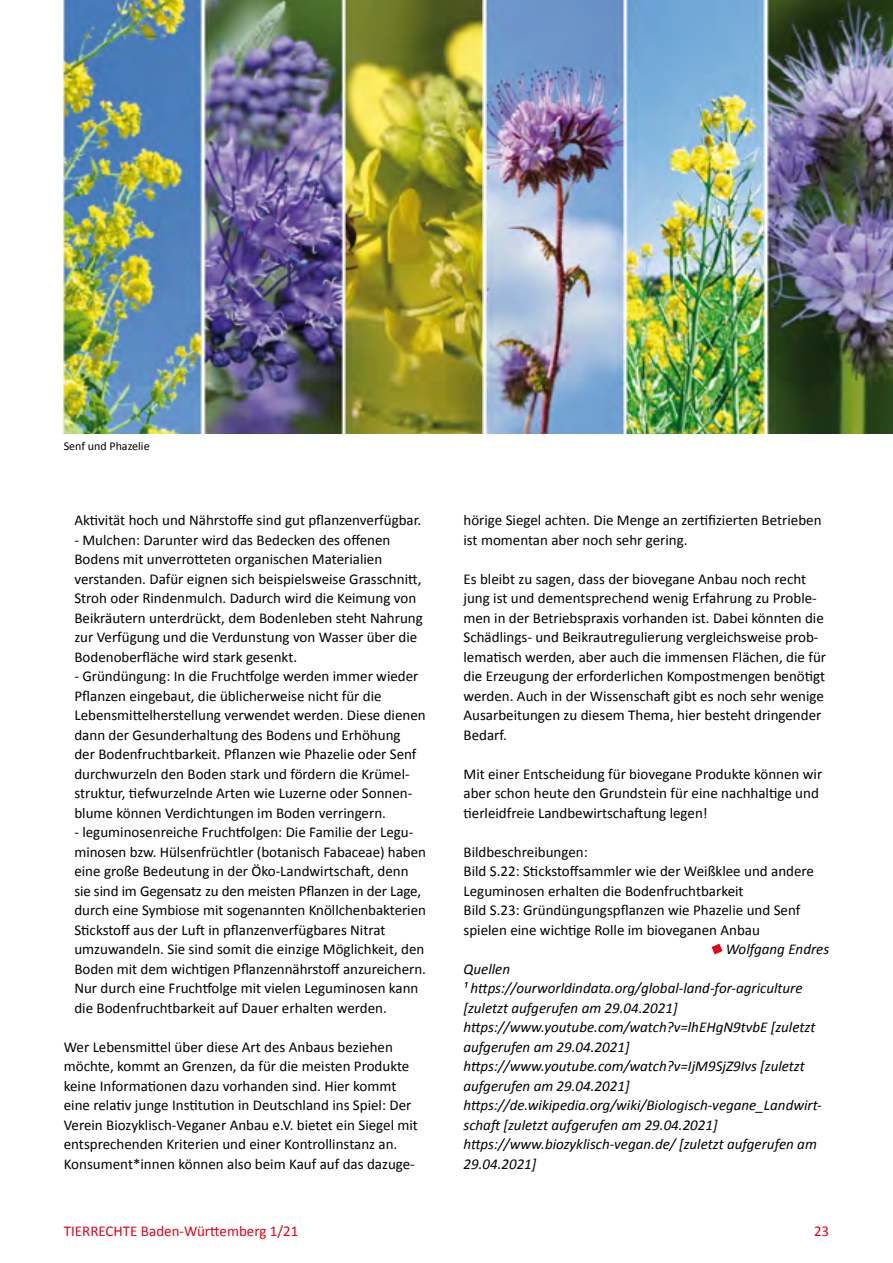
<style>
.page{position:relative;width:893px;height:1263px;background:#fff}
.page>*{position:absolute;margin:0;border:0;box-sizing:border-box;transform-origin:0 0}
.t1{font:15px/19.5px "Calibri";color:#000}
.t2{font:italic 15px/19.5px "Calibri";color:#000}
.t3{font:15px "Calibri";color:#e2001a}
.t4{font:12px "Calibri";color:#000}
</style>
<div class="page">
<svg style="left:712px;top:944px;width:10px;height:10px"></svg>
<img style="left:62px;top:0;width:831px;height:434px">
<p class="t4" style="left:64px;top:439px;width:87px">Senf und Phazelie</p>
<p class="t1" style="left:74px;top:510px;width:348px">Aktivität hoch und Nährstoffe sind gut pflanzenverfügbar.</p>
<p class="t1" style="left:74px;top:529px;width:350px">- Mulchen: Darunter wird das Bedecken des offenen Bodens mit unverrotteten organischen Materialien verstanden. Dafür eignen sich beispielsweise Grasschnitt, Stroh oder Rindenmulch. Dadurch wird die Keimung von Beikräutern unterdrückt, dem Bodenleben steht Nahrung zur Verfügung und die Verdunstung von Wasser über die Bodenoberfläche wird stark gesenkt.</p>
<p class="t1" style="left:74px;top:666px;width:353px">- Gründüngung: In die Fruchtfolge werden immer wieder Pflanzen eingebaut, die üblicherweise nicht für die Lebensmittelherstellung verwendet werden. Diese dienen dann der Gesunderhaltung des Bodens und Erhöhung<br>der Bodenfruchtbarkeit. Pflanzen wie Phazelie oder Senf durchwurzeln den Boden stark und fördern die Krümel&shy;struktur, tiefwurzelnde Arten wie Luzerne oder Sonnen&shy;blume können Verdichtungen im Boden verringern.</p>
<p class="t1" style="left:74px;top:822px;width:353px">- leguminosenreiche Fruchtfolgen: Die Familie der Legu&shy;minosen bzw. Hülsenfrüchtler (botanisch Fabaceae) haben eine große Bedeutung in der Öko-Landwirtschaft, denn sie sind im Gegensatz zu den meisten Pflanzen in der Lage, durch eine Symbiose mit sogenannten Knöllchenbakterien Stickstoff aus der Luft in pflanzenverfügbares Nitrat umzuwandeln. Sie sind somit die einzige Möglichkeit, den Boden mit dem wichtigen Pflanzennährstoff anzureichern.<br>Nur durch eine Fruchtfolge mit vielen Leguminosen kann die Bodenfruchtbarkeit auf Dauer erhalten werden.</p>
<p class="t1" style="left:64px;top:1036px;width:356px">Wer Lebensmittel über diese Art des Anbaus beziehen möchte, kommt an Grenzen, da für die meisten Produkte keine Informationen dazu vorhanden sind. Hier kommt eine relativ junge Institution in Deutschland ins Spiel: Der Verein Biozyklisch-Veganer Anbau e.V. bietet ein Siegel mit entsprechenden Kriterien und einer Kontrollinstanz an.<br>Konsument*innen können also beim Kauf auf das dazuge-</p>
<p class="t1" style="left:463px;top:510px;width:360px">hörige Siegel achten. Die Menge an zertifizierten Betrieben ist momentan aber noch sehr gering.</p>
<p class="t1" style="left:463px;top:568px;width:364px">Es bleibt zu sagen, dass der biovegane Anbau noch recht jung ist und dementsprechend wenig Erfahrung zu Proble&shy;men in der Betriebspraxis vorhanden ist. Dabei könnten die Schädlings- und Beikrautregulierung vergleichsweise prob&shy;lematisch werden, aber auch die immensen Flächen, die für die Erzeugung der erforderlichen Kompostmengen benötigt werden. Auch in der Wissenschaft gibt es noch sehr wenige Ausarbeitungen zu diesem Thema, hier besteht dringender Bedarf.</p>
<p class="t1" style="left:463px;top:763px;width:360px">Mit einer Entscheidung für biovegane Produkte können wir aber schon heute den Grundstein für eine nachhaltige und tierleidfreie Landbewirtschaftung legen!</p>
<p class="t1" style="left:463px;top:841px;width:352px">Bildbeschreibungen:<br>Bild S.22: Stickstoffsammler wie der Weißklee und andere Leguminosen erhalten die Bodenfruchtbarkeit<br>Bild S.23: Gründüngungspflanzen wie Phazelie und Senf spielen eine wichtige Rolle im bioveganen Anbau</p>
<p class="t2" style="left:726px;top:939px;width:105px">Wolfgang Endres</p>
<p class="t2" style="left:463px;top:958px;width:360px">Quellen<br>¹ https://ourworldindata.org/global-land-for-agriculture [zuletzt aufgerufen am 29.04.2021] https://www.youtube.com/watch?v=lhEHgN9tvbE [zuletzt aufgerufen am 29.04.2021] https://www.youtube.com/watch?v=IjM9SjZ9Ivs [zuletzt aufgerufen am 29.04.2021] https://de.wikipedia.org/wiki/Biologisch-vegane_Landwirt&shy;schaft [zuletzt aufgerufen am 29.04.2021] https://www.biozyklisch-vegan.de/ [zuletzt aufgerufen am 29.04.2021]</p>
<p class="t3" style="left:64px;top:1221px;width:236px">TIERRECHTE Baden-Württemberg 1/21</p>
<p class="t3" style="left:814px;top:1221px;width:17px">23</p>
</div>
